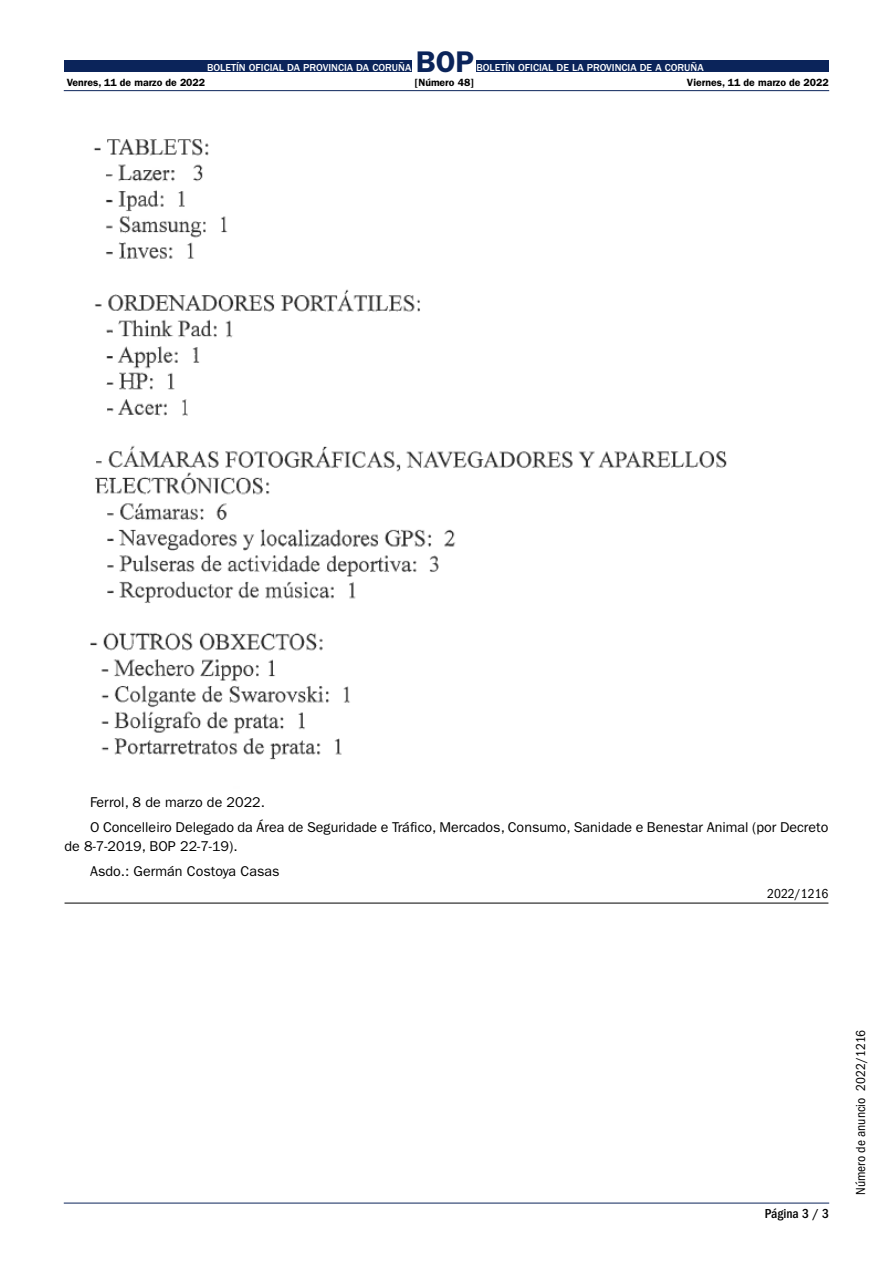
<style>
.page{position:relative;width:893px;height:1263px;background:#fff}
.page>*{position:absolute;margin:0;border:0;box-sizing:border-box;transform-origin:0 0}
.t1{font:600 30px "ITC Franklin Gothic Std";color:#0b245a}
.t2{font:14.25px/25px "ITC Franklin Gothic Std";color:#000}
.t3{font:condensed 13.5px "ITC Franklin Gothic Std";color:#000}
.t4{font:500 condensed 13.5px "ITC Franklin Gothic Std";color:#000}
.t5{font:500 10.5px "ITC Franklin Gothic Std";color:#fff}
.t6{font:600 10.5px "ITC Franklin Gothic Std";color:#000}
</style>
<div class="page">
<div style="left:64px;top:60px;width:347px;height:12px;background:#0b245a"></div>
<div style="left:476px;top:60px;width:353px;height:12px;background:#0b245a"></div>
<hr style="left:64px;top:90px;width:765px;height:1px;background:#0b245a">
<hr style="left:64px;top:1203px;width:765px;height:1px;background:#0b245a">
<hr style="left:65px;top:903px;width:763px;height:1px;background:#000">
<img style="left:90px;top:139px;width:637px;height:621px">
<p class="t5" style="left:207px;top:62px;width:206px">BOLETÍN OFICIAL DA PROVINCIA DA CORUÑA</p>
<h1 class="t1" style="left:416px;top:44px;width:60px">BOP</h1>
<p class="t5" style="left:476px;top:62px;width:229px">BOLETÍN OFICIAL DE LA PROVINCIA DE A CORUÑA</p>
<p class="t6" style="left:67px;top:76px;width:140px">Venres, 11 de marzo de 2022</p>
<p class="t6" style="left:414px;top:76px;width:61px">[Número 48]</p>
<p class="t6" style="left:687px;top:76px;width:144px">Viernes, 11 de marzo de 2022</p>
<p class="t2" style="left:90px;top:790px;width:740px">Ferrol, 8 de marzo de 2022.<br>O Concelleiro Delegado da Área de Seguridade e Tráfico, Mercados, Consumo, Sanidade e Benestar Animal (por Decreto</p>
<p class="t2" style="left:90px;top:833px;width:191px;text-indent:-26px">de 8-7-2019, BOP 22-7-19).<br>Asdo.: Germán Costoya Casas</p>
<p class="t3" style="left:767px;top:886px;width:63px">2022/1216</p>
<p class="t4" style="left:765px;top:1206px;width:66px">Página 3 / 3</p>
<p class="t3" style="left:853px;top:1195px;width:167px;rotate:-90deg">Número de anuncio 2022/1216</p>
</div>
